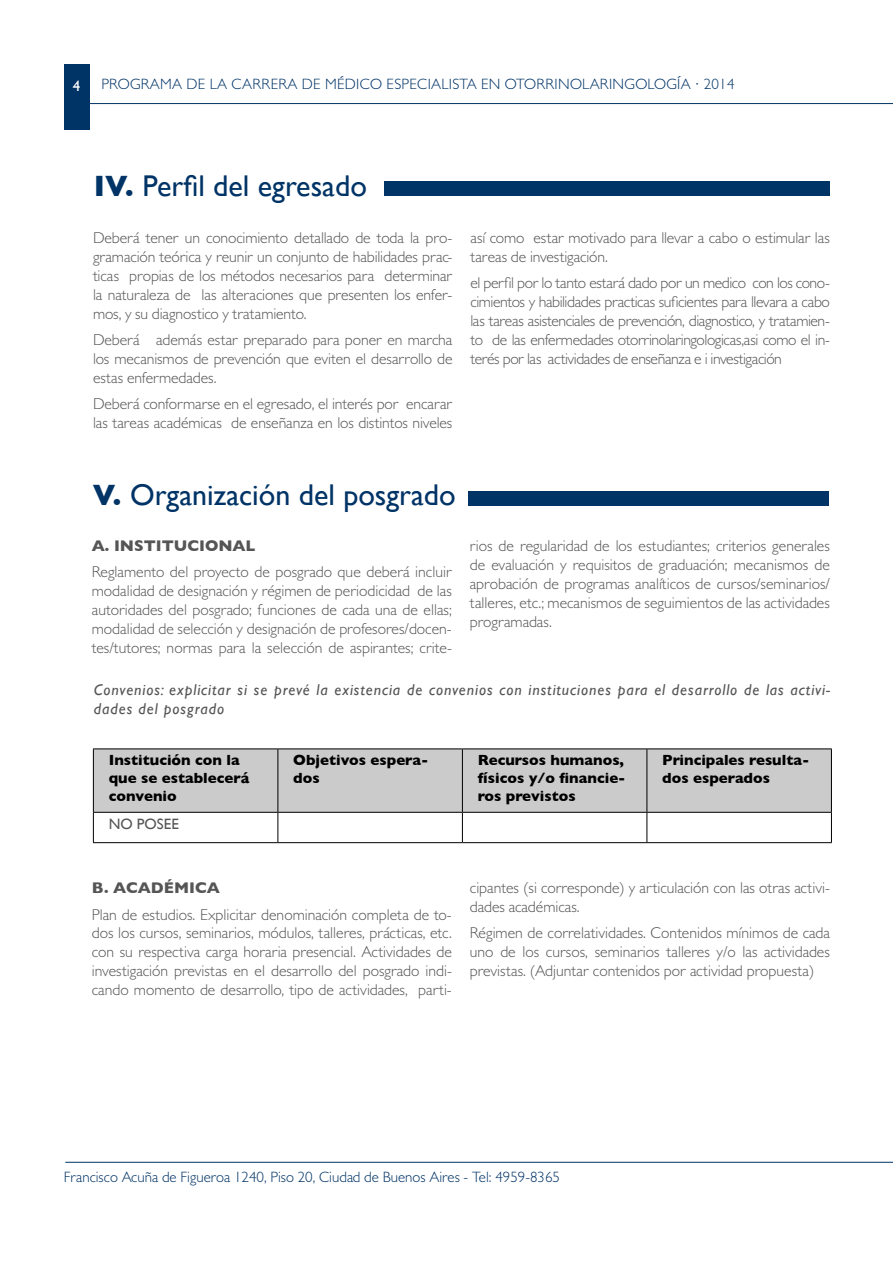
<style>
.page{position:relative;width:893px;height:1263px;background:#fff}
.page>*{position:absolute;margin:0;border:0;box-sizing:border-box;transform-origin:0 0}
.t1{font:30px "Gill Sans";color:#036}
.t2{font:300 15.75px/18.9px "Gill Sans";color:#555;text-align:justify}
.t3{font:italic 15.75px/18.9px "Gill Sans";letter-spacing:.06em;color:#555}
.t4{font:700 15.75px "Gill Sans";color:#555}
.t5{font:700 15px/18px "Gill Sans";color:#000}
.t6{font:300 15px "Gill Sans";color:#036}
.t7{font:300 15px "Gill Sans";letter-spacing:.02em;color:#036}
.t8{font:15px "Gill Sans";color:#555}
.t9{font:15px "Gill Sans";color:#fff}
.s1{font-weight:700}
</style>
<div class="page">
<div style="left:64px;top:64px;width:26px;height:65px;background:#036"></div>
<hr style="left:66px;top:103px;width:827px;height:1px;background:#036">
<hr style="left:65px;top:1162px;width:828px;height:1px;background:#036">
<div style="left:384px;top:182px;width:446px;height:14px;background:#036"></div>
<div style="left:469px;top:491px;width:360px;height:14px;background:#036"></div>
<div style="left:94px;top:749px;width:737px;height:63px;background:#cbcbcb"></div>
<hr style="left:93px;top:748px;width:185px;height:1px;background:#000">
<hr style="left:93px;top:749px;width:1px;height:63px;background:#000">
<hr style="left:278px;top:748px;width:184px;height:1px;background:#000">
<hr style="left:278px;top:749px;width:1px;height:63px;background:#000">
<hr style="left:462px;top:748px;width:185px;height:1px;background:#000">
<hr style="left:462px;top:749px;width:1px;height:63px;background:#000">
<hr style="left:647px;top:748px;width:185px;height:1px;background:#000">
<hr style="left:646px;top:749px;width:1px;height:63px;background:#000">
<hr style="left:831px;top:749px;width:1px;height:63px;background:#000">
<hr style="left:93px;top:812px;width:185px;height:1px;background:#000">
<svg style="left:93px;top:813px;width:1px;height:29px"></svg>
<hr style="left:278px;top:812px;width:184px;height:1px;background:#000">
<svg style="left:278px;top:813px;width:1px;height:29px"></svg>
<hr style="left:462px;top:812px;width:185px;height:1px;background:#000">
<svg style="left:462px;top:813px;width:1px;height:29px"></svg>
<hr style="left:647px;top:812px;width:185px;height:1px;background:#000">
<svg style="left:646px;top:813px;width:1px;height:29px"></svg>
<svg style="left:831px;top:813px;width:1px;height:29px"></svg>
<hr style="left:93px;top:842px;width:185px;height:1px;background:#000">
<hr style="left:278px;top:842px;width:184px;height:1px;background:#000">
<hr style="left:462px;top:842px;width:185px;height:1px;background:#000">
<hr style="left:647px;top:842px;width:185px;height:1px;background:#000">
<p class="t9" style="left:73px;top:77px;width:9px">4</p>
<p class="t7" style="left:101px;top:75px;width:635px">PROGRAMA DE LA CARRERA DE MÉDICO ESPECIALISTA EN OTORRINOLARINGOLOGÍA · 2014</p>
<h1 class="t1" style="left:94px;top:168px;width:275px"><span class="s1">IV.</span> Perfil del egresado</h1>
<p class="t2" style="left:93px;top:228px;width:361px">Deberá tener un conocimiento detallado de toda la pro&shy;gramación teórica y reunir un conjunto de habilidades prac&shy;ticas propias de los métodos necesarios para determinar la naturaleza de las alteraciones que presenten los enfer&shy;mos, y su diagnostico y tratamiento.</p>
<p class="t2" style="left:93px;top:330px;width:361px">Deberá además estar preparado para poner en marcha los mecanismos de prevención que eviten el desarrollo de estas enfermedades.</p>
<p class="t2" style="left:93px;top:394px;width:361px">Deberá conformarse en el egresado, el interés por encarar las tareas académicas de enseñanza en los distintos niveles</p>
<p class="t2" style="left:470px;top:228px;width:361px">así como estar motivado para llevar a cabo o estimular las tareas de investigación.</p>
<p class="t2" style="left:470px;top:273px;width:361px">el perfil por lo tanto estará dado por un medico con los cono&shy;cimientos y habilidades practicas suficientes para llevara a cabo las tareas asistenciales de prevención, diagnostico, y tratamien&shy;to de las enfermedades otorrinolaringologicas,asi como el in&shy;terés por las actividades de enseñanza e i investigación</p>
<h1 class="t1" style="left:93px;top:478px;width:365px"><span class="s1">V.</span> Organización del posgrado</h1>
<p class="t4" style="left:92px;top:533px;width:165px">A. INSTITUCIONAL</p>
<p class="t2" style="left:92px;top:562px;width:362px">Reglamento del proyecto de posgrado que deberá incluir modalidad de designación y régimen de periodicidad de las autoridades del posgrado; funciones de cada una de ellas; modalidad de selección y designación de profesores/docen&shy;tes/tutores; normas para la selección de aspirantes; crite-</p>
<p class="t2" style="left:470px;top:536px;width:362px">rios de regularidad de los estudiantes; criterios generales de evaluación y requisitos de graduación; mecanismos de aprobación de programas analíticos de cursos/seminarios/ talleres, etc.; mecanismos de seguimientos de las actividades programadas.</p>
<p class="t3" style="left:94px;top:680px;width:738px">Convenios: explicitar si se prevé la existencia de convenios con instituciones para el desarrollo de las activi&shy;dades del posgrado</p>
<p class="t5" style="left:109px;top:751px;width:142px">Institución con la que se establecerá convenio</p>
<p class="t5" style="left:293px;top:751px;width:137px">Objetivos espera&shy;dos</p>
<p class="t5" style="left:478px;top:751px;width:149px;text-align:justify">Recursos humanos, físicos y/o financie&shy;ros previstos</p>
<p class="t5" style="left:662px;top:751px;width:149px">Principales resulta&shy;dos esperados</p>
<p class="t8" style="left:109px;top:815px;width:72px">NO POSEE</p>
<p class="t4" style="left:92px;top:875px;width:130px">B. ACADÉMICA</p>
<p class="t2" style="left:92px;top:904px;width:362px">Plan de estudios. Explicitar denominación completa de to&shy;dos los cursos, seminarios, módulos, talleres, prácticas, etc. con su respectiva carga horaria presencial. Actividades de investigación previstas en el desarrollo del posgrado indi&shy;cando momento de desarrollo, tipo de actividades, parti-</p>
<p class="t2" style="left:470px;top:878px;width:362px">cipantes (si corresponde) y articulación con las otras activi&shy;dades académicas.</p>
<p class="t2" style="left:470px;top:923px;width:362px">Régimen de correlatividades. Contenidos mínimos de cada uno de los cursos, seminarios talleres y/o las actividades previstas. (Adjuntar contenidos por actividad propuesta)</p>
<p class="t6" style="left:64px;top:1168px;width:498px">Francisco Acuña de Figueroa 1240, Piso 20, Ciudad de Buenos Aires - Tel: 4959-8365</p>
</div>
